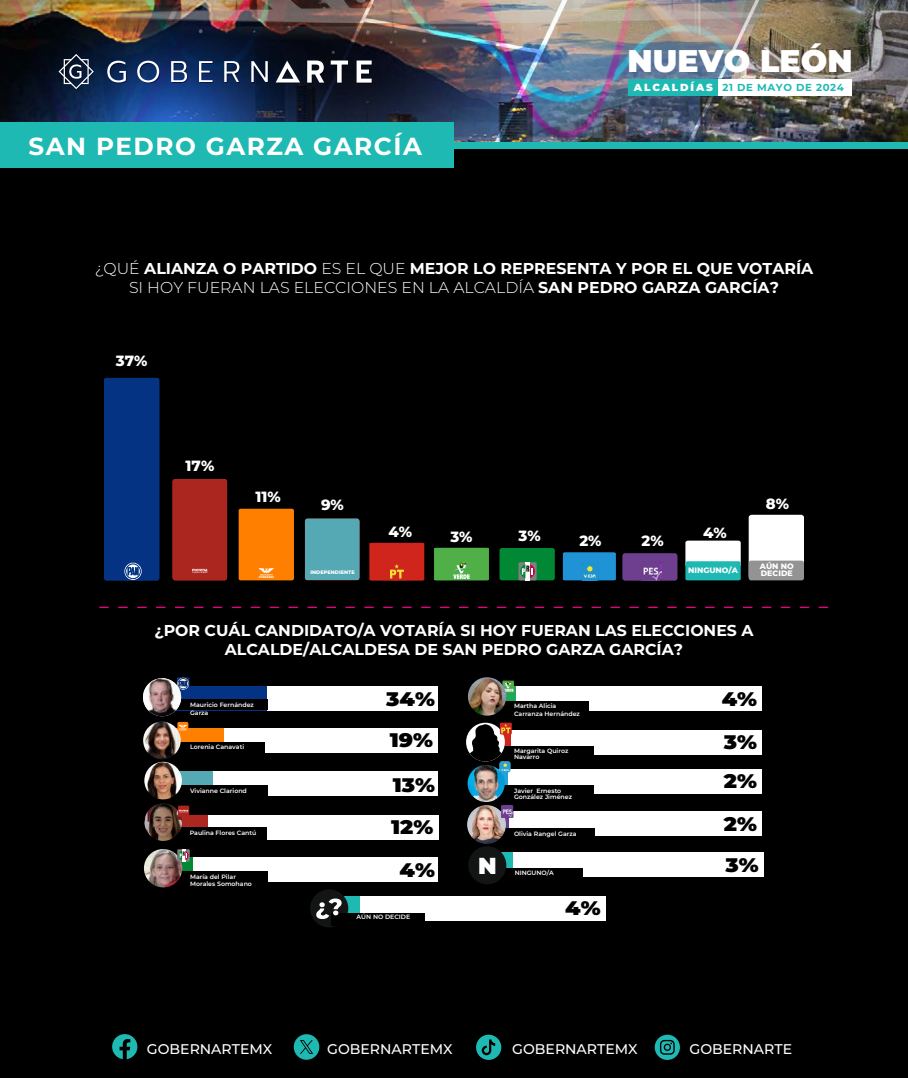
<style>
.page{position:relative;width:908px;height:1078px;background:#fff}
.page>*{position:absolute;margin:0;border:0;box-sizing:border-box;transform-origin:0 0}
.t1{font:900 31.4px "Montserrat";letter-spacing:.005em;color:#fff}
.t2{font:700 24.6px "Montserrat";letter-spacing:.06em;color:#fff}
.t3{font:900 23px "Montserrat";color:#fff}
.t4{font:900 19.6px "Montserrat";color:#000;scale:1.1 1}
.t5{font:700 15.8px/19px "Montserrat";color:#fff;text-align:center}
.t6{font:800 14.8px "Montserrat";color:#fff}
.t7{font:500 14px "Montserrat";color:#fff}
.t8{font:700 10.2px "Montserrat";letter-spacing:.06em;color:#1fb9b3}
.t9{font:800 7.8px/6.8px "Montserrat";color:#fff}
.t10{font:600 6.2px/7.6px "Montserrat";color:#fff}
.t11{font:800 5px "Montserrat";color:#fff}
.s1{font-weight:900;color:#fff}
.s2{font-weight:300}
</style>
<div class="page">
<img style="left:0;top:1px;width:907px;height:141px">
<div style="left:0;top:145px;width:907px;height:932px;background:#000"></div>
<div style="left:450px;top:142px;width:457px;height:6px;background:#1fb9b3"></div>
<div style="left:0;top:123px;width:453px;height:45px;background:#1fb9b3"></div>
<svg style="left:293px;top:1034px;width:26px;height:25px"></svg>
<svg style="left:476px;top:1034px;width:25px;height:25px"></svg>
<svg style="left:654px;top:1034px;width:25px;height:25px"></svg>
<svg style="left:112px;top:1034px;width:25px;height:24px"></svg>
<div style="left:238px;top:508px;width:56px;height:72px;background:#ff8000;border-radius:2px"></div>
<svg style="left:258px;top:567px;width:16px;height:11px"></svg>
<svg style="left:685px;top:540px;width:55px;height:40px;background:#90d8d5"></svg>
<div style="left:748px;top:514px;width:55px;height:47px;background:#fff"></div>
<div style="left:748px;top:560px;width:55px;height:20px;background:#939393;border-radius:2px"></div>
<div style="left:172px;top:479px;width:55px;height:101px;background:#ab261e"></div>
<svg style="left:369px;top:542px;width:55px;height:38px;background:#cb2a1c"></svg>
<svg style="left:434px;top:547px;width:54px;height:33px;background:#57ad4e"></svg>
<svg style="left:499px;top:548px;width:55px;height:32px;background:#1b8844"></svg>
<div style="left:104px;top:378px;width:55px;height:202px;background:#053383"></div>
<svg style="left:562px;top:552px;width:53px;height:28px"></svg>
<img style="left:580px;top:562px;width:18px;height:18px">
<div style="left:622px;top:553px;width:55px;height:27px;background:#6e3e8f;border-radius:3px"></div>
<img style="left:643px;top:561px;width:18px;height:19px">
<div style="left:504px;top:851px;width:259px;height:24px;background:#fff"></div>
<div style="left:501px;top:851px;width:11px;height:24px;background:#1fb9b3"></div>
<div style="left:489px;top:868px;width:94px;height:12px;background:#000"></div>
<div style="left:346px;top:896px;width:259px;height:24px;background:#fff"></div>
<div style="left:338px;top:896px;width:21px;height:24px;background:#1fb9b3"></div>
<div style="left:310px;top:889px;width:38px;height:38px;background:#131414;border-radius:50%"></div>
<div style="left:331px;top:912px;width:94px;height:12px;background:#000"></div>
<div style="left:468px;top:846px;width:38px;height:38px;background:#131414;border-radius:50%"></div>
<div style="left:503px;top:811px;width:258px;height:24px;background:#fff"></div>
<svg style="left:500px;top:811px;width:9px;height:17px"></svg>
<div style="left:488px;top:828px;width:106px;height:10px;background:#000"></div>
<div style="left:180px;top:814px;width:258px;height:24px;background:#fff"></div>
<div style="left:176px;top:814px;width:32px;height:24px;background:#ad2721"></div>
<div style="left:164px;top:827px;width:102px;height:12px;background:#000"></div>
<img style="left:467px;top:805px;width:38px;height:38px;border-radius:19px">
<div style="left:503px;top:769px;width:258px;height:24px;background:#fff"></div>
<svg style="left:501px;top:772px;width:7px;height:13px"></svg>
<div style="left:487px;top:785px;width:106px;height:10px;background:#000"></div>
<div style="left:503px;top:730px;width:258px;height:24px;background:#fff"></div>
<div style="left:498px;top:730px;width:13px;height:24px;background:#d0251d"></div>
<div style="left:487px;top:745px;width:106px;height:10px;background:#000"></div>
<svg style="left:316px;top:898px;width:25px;height:20px"></svg>
<div style="left:179px;top:771px;width:259px;height:24px;background:#fff"></div>
<div style="left:162px;top:771px;width:51px;height:24px;background:#54a9b5"></div>
<div style="left:159px;top:785px;width:108px;height:10px;background:#000"></div>
<img style="left:467px;top:764px;width:37px;height:37px;border-radius:19px">
<div style="left:179px;top:857px;width:259px;height:24px;background:#fff"></div>
<svg style="left:181px;top:857px;width:12px;height:13px"></svg>
<div style="left:159px;top:870px;width:108px;height:11px;background:#000"></div>
<div style="left:503px;top:686px;width:258px;height:24px;background:#fff"></div>
<div style="left:498px;top:686px;width:17px;height:24px;background:#1ea85a"></div>
<div style="left:488px;top:701px;width:100px;height:12px;background:#000"></div>
<div style="left:179px;top:685px;width:259px;height:25px;background:#fff"></div>
<div style="left:162px;top:685px;width:105px;height:25px;background:#053383"></div>
<div style="left:159px;top:699px;width:108px;height:11px;background:#000"></div>
<svg style="left:177px;top:677px;width:12px;height:12px"></svg>
<img style="left:143px;top:678px;width:38px;height:38px;border-radius:19px">
<img style="left:144px;top:761px;width:38px;height:38px;border-radius:19px">
<img style="left:144px;top:803px;width:38px;height:37px;border-radius:19px">
<svg style="left:178px;top:805px;width:11px;height:11px"></svg>
<svg style="left:179px;top:809px;width:9px;height:3px"></svg>
<div style="left:179px;top:727px;width:259px;height:25px;background:#fff"></div>
<div style="left:174px;top:727px;width:49px;height:25px;background:#ff8000"></div>
<div style="left:164px;top:742px;width:101px;height:12px;background:#000"></div>
<svg style="left:177px;top:721px;width:11px;height:11px"></svg>
<svg style="left:178px;top:724px;width:9px;height:6px"></svg>
<img style="left:143px;top:721px;width:38px;height:38px;border-radius:19px">
<svg style="left:501px;top:805px;width:12px;height:12px"></svg>
<svg style="left:502px;top:680px;width:11px;height:12px"></svg>
<svg style="left:502px;top:681px;width:11px;height:10px"></svg>
<img style="left:144px;top:848px;width:38px;height:39px;border-radius:19px">
<img style="left:467px;top:677px;width:39px;height:38px;border-radius:19px">
<svg style="left:177px;top:849px;width:13px;height:12px"></svg>
<svg style="left:178px;top:849px;width:10px;height:12px"></svg>
<svg style="left:499px;top:722px;width:12px;height:12px"></svg>
<svg style="left:466px;top:723px;width:44px;height:49px"></svg>
<div style="left:305px;top:518px;width:54px;height:62px;background:#54a9b5"></div>
<svg style="left:99px;top:606px;width:728px;height:2px"></svg>
<div style="left:628px;top:79px;width:223px;height:17px;background:#fff"></div>
<div style="left:628px;top:79px;width:89px;height:17px;background:#1fb9b3"></div>
<svg style="left:107px;top:61px;width:19px;height:22px"></svg>
<svg style="left:137px;top:61px;width:23px;height:22px"></svg>
<svg style="left:171px;top:61px;width:17px;height:22px"></svg>
<svg style="left:199px;top:61px;width:14px;height:22px"></svg>
<svg style="left:224px;top:61px;width:16px;height:22px"></svg>
<svg style="left:251px;top:61px;width:17px;height:22px"></svg>
<svg style="left:275px;top:61px;width:26px;height:22px"></svg>
<svg style="left:307px;top:60px;width:41px;height:24px"></svg>
<svg style="left:356px;top:60px;width:16px;height:24px"></svg>
<svg style="left:58px;top:54px;width:37px;height:35px"></svg>
<h2 class="t2" style="left:28px;top:129px;width:395px">SAN PEDRO GARZA GARCÍA</h2>
<h1 class="t1" style="left:627px;top:37px;width:227px">NUEVO LEÓN</h1>
<h3 class="t8" style="left:633px;top:80px;width:211px"><span class="s1">ALCALDÍAS</span> 21 DE MAYO DE 2024</h3>
<h3 class="t5" style="left:95px;top:258px;width:719px"><span class="s2">¿QUÉ</span> ALIANZA O PARTIDO <span class="s2">ES EL QUE</span> MEJOR LO REPRESENTA Y POR EL QUE VOTARÍA<br><span class="s2">SI HOY FUERAN LAS ELECCIONES EN LA ALCALDÍA</span> SAN PEDRO GARZA GARCÍA?</h3>
<h3 class="t6" style="left:116px;top:350px;width:33px">37%</h3>
<h3 class="t6" style="left:185px;top:454px;width:30px">17%</h3>
<h3 class="t6" style="left:255px;top:485px;width:27px">11%</h3>
<h3 class="t6" style="left:321px;top:494px;width:24px">9%</h3>
<p class="t11" style="left:310px;top:568px;width:46px">INDEPENDIENTE</p>
<h3 class="t6" style="left:388px;top:520px;width:25px">4%</h3>
<h3 class="t6" style="left:450px;top:526px;width:24px">3%</h3>
<h3 class="t6" style="left:518px;top:525px;width:24px">3%</h3>
<h3 class="t6" style="left:641px;top:529px;width:24px">2%</h3>
<h3 class="t6" style="left:579px;top:530px;width:24px">2%</h3>
<h3 class="t6" style="left:702px;top:521px;width:25px">4%</h3>
<h3 class="t6" style="left:765px;top:493px;width:25px">8%</h3>
<p class="t9" style="left:687px;top:566px;width:51px">NINGUNO/A</p>
<p class="t9" style="left:759px;top:562px;width:35px">AÚN NO<br>DECIDE</p>
<h3 class="t5" style="left:154px;top:620px;width:600px">¿POR CUÁL CANDIDATO/A VOTARÍA SI HOY FUERAN LAS ELECCIONES A<br>ALCALDE/ALCALDESA DE SAN PEDRO GARZA GARCÍA?</h3>
<p class="t10" style="left:190px;top:700px;width:65px">Mauricio Fernández<br>Garza</p>
<h3 class="t4" style="left:386px;top:684px;width:46px">34%</h3>
<h3 class="t4" style="left:721px;top:683px;width:34px">4%</h3>
<p class="t10" style="left:514px;top:701px;width:67px">Martha Alicia<br>Carranza Hernández</p>
<p class="t10" style="left:190px;top:742px;width:56px">Lorenia Canavati</p>
<h3 class="t4" style="left:389px;top:724px;width:41px">19%</h3>
<p class="t10" style="left:514px;top:747px;width:56px;line-height:6px">Margarita Quiroz<br>Navarro</p>
<h3 class="t4" style="left:723px;top:727px;width:32px">3%</h3>
<p class="t10" style="left:190px;top:786px;width:58px">Vivianne Clariond</p>
<h3 class="t4" style="left:392px;top:770px;width:40px">13%</h3>
<p class="t10" style="left:514px;top:787px;width:59px;line-height:6px">Javier Ernesto<br>González Jiménez</p>
<h3 class="t4" style="left:723px;top:766px;width:32px">2%</h3>
<p class="t10" style="left:189px;top:828px;width:68px">Paulina Flores Cantú</p>
<h3 class="t4" style="left:391px;top:812px;width:40px">12%</h3>
<p class="t10" style="left:514px;top:829px;width:64px">Olivia Rangel Garza</p>
<h3 class="t4" style="left:723px;top:808px;width:32px">2%</h3>
<p class="t10" style="left:190px;top:872px;width:63px">María del Pilar<br>Morales Somohano</p>
<h3 class="t4" style="left:399px;top:855px;width:34px">4%</h3>
<h3 class="t3" style="left:478px;top:848px;width:20px">N</h3>
<p class="t10" style="left:514px;top:868px;width:41px">NINGUNO/A</p>
<h3 class="t4" style="left:725px;top:849px;width:32px">3%</h3>
<p class="t10" style="left:356px;top:912px;width:55px">AÚN NO DECIDE</p>
<h3 class="t4" style="left:565px;top:893px;width:34px">4%</h3>
<h3 class="t7" style="left:147px;top:1038px;width:127px">GOBERNARTEMX</h3>
<h3 class="t7" style="left:327px;top:1038px;width:127px">GOBERNARTEMX</h3>
<h3 class="t7" style="left:512px;top:1038px;width:127px">GOBERNARTEMX</h3>
<h3 class="t7" style="left:689px;top:1038px;width:104px">GOBERNARTE</h3>
</div>
